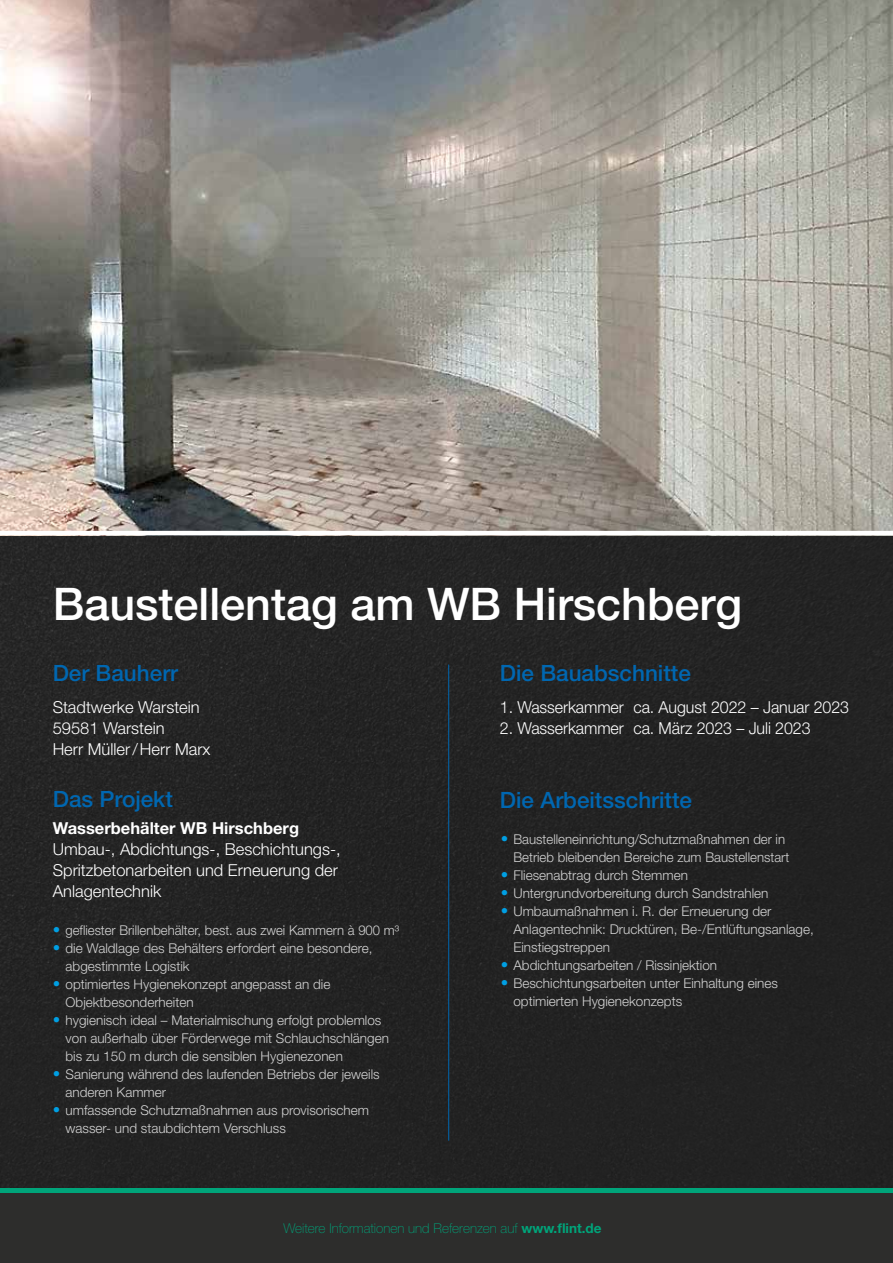
<style>
.page{position:relative;width:893px;height:1263px;background:#fff}
.page>*{position:absolute;margin:0;border:0;box-sizing:border-box;transform-origin:0 0}
.t1{font:500 45px "Helvetica Neue LT Std";color:#fff}
.t2{font:500 22.5px "Helvetica Neue LT Std";color:#0067b1}
.t3{font:300 16.5px/21px "Helvetica Neue LT Std";color:#fff}
.t4{font:700 16.5px "Helvetica Neue LT Std";color:#fff}
.t5{font:300 13.5px/18px "Helvetica Neue LT Std";color:#d3d3d3}
.t6{font:100 13.5px "Helvetica Neue LT Std";color:#00a47a}
.s1{font-size:15px;color:#009fe3}
.s2{font-weight:700}
</style>
<div class="page">
<img style="left:0;top:0;width:893px;height:531px">
<div style="left:0;top:535px;width:893px;height:653px;background:#232323"></div>
<div style="left:0;top:1188px;width:893px;height:75px;background:#00a47a"></div>
<div style="left:0;top:1193px;width:893px;height:70px;background:#2d2d2c"></div>
<hr style="left:448px;top:664px;width:1px;height:476px;background:#0067b1">
<h1 class="t1" style="left:53px;top:577px;width:691px">Baustellentag am WB Hirschberg</h1>
<h2 class="t2" style="left:53px;top:659px;width:127px">Der Bauherr</h2>
<p class="t3" style="left:53px;top:696px;width:159px">Stadtwerke Warstein<br>59581 Warstein<br>Herr Müller/Herr Marx</p>
<h2 class="t2" style="left:53px;top:786px;width:122px">Das Projekt</h2>
<p class="t4" style="left:53px;top:818px;width:248px">Wasserbehälter WB Hirschberg</p>
<p class="t3" style="left:53px;top:838px;width:289px">Umbau-, Abdichtungs-, Beschichtungs-,<br>Spritzbetonarbeiten und Erneuerung der<br>Anlagentechnik</p>
<p class="t5" style="left:53px;top:920px;width:348px"><span class="s1">•</span> gefliester Brillenbehälter, best. aus zwei Kammern à 900 m³</p>
<p class="t5" style="left:66px;top:938px;width:309px;text-indent:-13px"><span class="s1">•</span> die Waldlage des Behälters erfordert eine besondere, abgestimmte Logistik</p>
<p class="t5" style="left:66px;top:974px;width:266px;text-indent:-13px"><span class="s1">•</span> optimiertes Hygienekonzept angepasst an die<br>Objektbesonderheiten</p>
<p class="t5" style="left:66px;top:1010px;width:325px;text-indent:-13px"><span class="s1">•</span> hygienisch ideal – Materialmischung erfolgt problemlos von außerhalb über Förderwege mit Schlauchschlängen bis zu 150 m durch die sensiblen Hygienezonen</p>
<p class="t5" style="left:66px;top:1064px;width:316px;text-indent:-13px"><span class="s1">•</span> Sanierung während des laufenden Betriebs der jeweils anderen Kammer</p>
<p class="t5" style="left:66px;top:1100px;width:305px;text-indent:-13px"><span class="s1">•</span> umfassende Schutzmaßnahmen aus provisorischem wasser- und staubdichtem Verschluss</p>
<h2 class="t2" style="left:500px;top:659px;width:192px">Die Bauabschnitte</h2>
<p class="t3" style="left:500px;top:696px;width:351px">1. Wasserkammer ca. August 2022 – Januar 2023</p>
<p class="t3" style="left:500px;top:717px;width:312px">2. Wasserkammer ca. März 2023 – Juli 2023</p>
<h2 class="t2" style="left:500px;top:786px;width:194px">Die Arbeitsschritte</h2>
<p class="t5" style="left:513px;top:830px;width:277px;text-indent:-13px"><span class="s1">•</span> Baustelleneinrichtung/Schutzmaßnahmen der in<br>Betrieb bleibenden Bereiche zum Baustellenstart</p>
<p class="t5" style="left:501px;top:866px;width:189px"><span class="s1">•</span> Fliesenabtrag durch Stemmen</p>
<p class="t5" style="left:501px;top:884px;width:269px"><span class="s1">•</span> Untergrundvorbereitung durch Sandstrahlen</p>
<p class="t5" style="left:513px;top:902px;width:302px;text-indent:-13px"><span class="s1">•</span> Umbaumaßnahmen i. R. der Erneuerung der<br>Anlagentechnik: Drucktüren, Be-/Entlüftungsanlage,<br>Einstiegstreppen</p>
<p class="t5" style="left:501px;top:956px;width:218px"><span class="s1">•</span> Abdichtungsarbeiten / Rissinjektion</p>
<p class="t5" style="left:513px;top:974px;width:266px;text-indent:-13px"><span class="s1">•</span> Beschichtungsarbeiten unter Einhaltung eines optimierten Hygienekonzepts</p>
<p class="t6" style="left:283px;top:1220px;width:320px">Weitere Informationen und Referenzen auf <span class="s2">www.flint.de</span></p>
</div>
